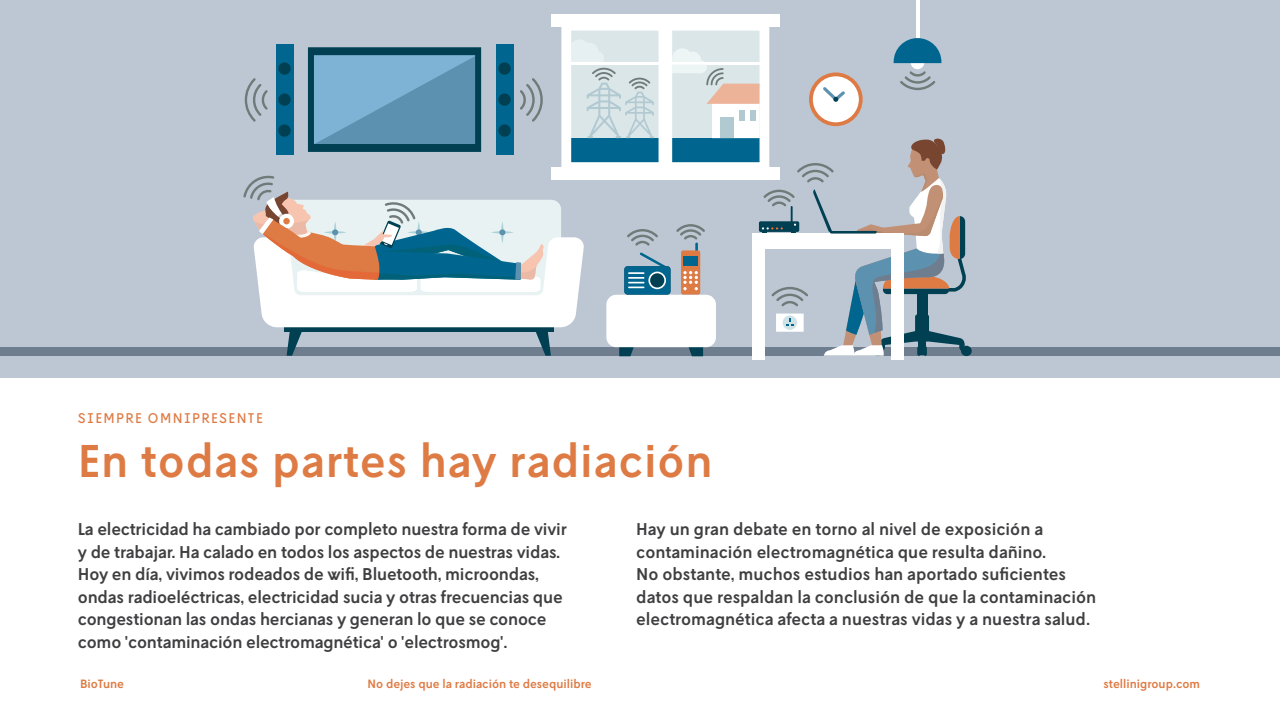
<style>
.page{position:relative;width:1280px;height:720px;background:#fff}
.page>*{position:absolute;margin:0;border:0;box-sizing:border-box;transform-origin:0 0}
.t1{font:500 45.8px "L10";letter-spacing:.02em;color:#de7b44}
.t2{font:500 17px/22.5px "L10";letter-spacing:-.01em;color:#3f3f41}
.t3{font:14px "L10";letter-spacing:.1em;color:#de7b44}
.t4{font:500 12px "L10";color:#de7b44}
</style>
<div class="page">
<div style="left:0;top:0;width:1280px;height:378px;background:#bcc7d3"></div>
<div style="left:0;top:347px;width:1280px;height:8px;background:#6f7e8f"></div>
<hr style="left:916px;top:0;width:3px;height:43px;background:#fff">
<div style="left:551px;top:14px;width:228px;height:12px;background:#fff"></div>
<div style="left:961px;top:346px;width:11px;height:10px;background:#004052;border-radius:50%"></div>
<div style="left:752px;top:248px;width:13px;height:112px;background:#fff"></div>
<div style="left:891px;top:248px;width:13px;height:112px;background:#fff"></div>
<svg style="left:243px;top:25px;width:724px;height:331px"></svg>
<p class="t3" style="left:78px;top:410px;width:186px">SIEMPRE OMNIPRESENTE</p>
<h1 class="t1" style="left:78px;top:435px;width:636px">En todas partes hay radiación</h1>
<p class="t2" style="left:78px;top:518px;width:490px">La electricidad ha cambiado por completo nuestra forma de vivir y de trabajar. Ha calado en todos los aspectos de nuestras vidas.<br>Hoy en día, vivimos rodeados de wifi, Bluetooth, microondas, ondas radioeléctricas, electricidad sucia y otras frecuencias que congestionan las ondas hercianas y generan lo que se conoce como 'contaminación electromagnética' o 'electrosmog'.</p>
<p class="t2" style="left:636px;top:518px;width:461px">Hay un gran debate en torno al nivel de exposición a contaminación electromagnética que resulta dañino.<br>No obstante, muchos estudios han aportado suficientes datos que respaldan la conclusión de que la contaminación electromagnética afecta a nuestras vidas y a nuestra salud.</p>
<p class="t4" style="left:80px;top:677px;width:46px">BioTune</p>
<p class="t4" style="left:368px;top:677px;width:226px">No dejes que la radiación te desequilibre</p>
<p class="t4" style="left:1104px;top:677px;width:98px">stellinigroup.com</p>
</div>
